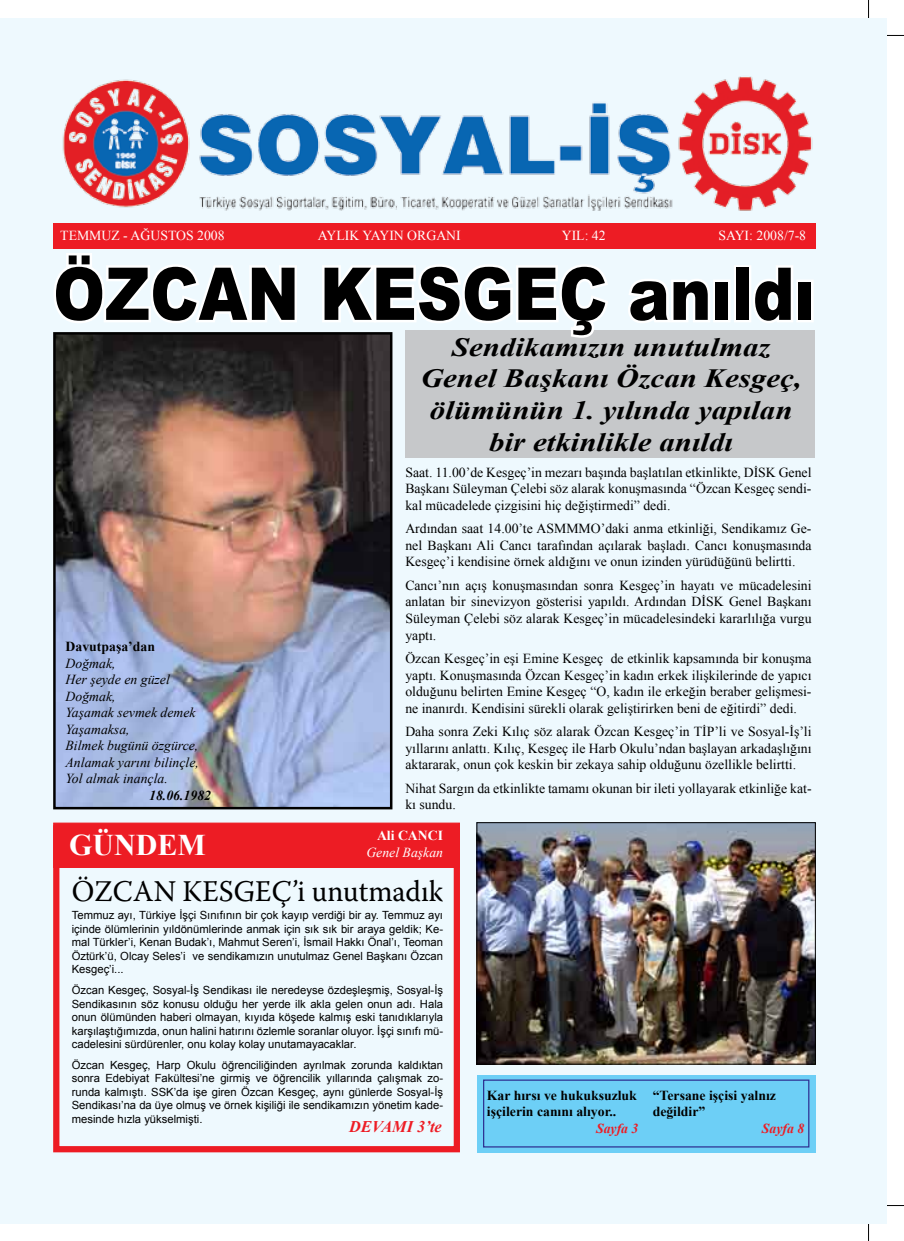
<style>
.page{position:relative;width:904px;height:1241px;background:#fff}
.page>*{position:absolute;margin:0;border:0;box-sizing:border-box;transform-origin:0 0}
.t1{font:900 72.88px "Arial";color:#000;scale:.86 1}
.t2{font:700 30px "Times New Roman";color:#fff}
.t3{font:29.88px "Warnock Pro";color:#000;scale:.96 1}
.t4{font:italic 700 26.25px/31.5px "Times New Roman";color:#000;text-align:center;scale:1.18 1}
.t5{font:italic 700 16.25px "Times New Roman";color:#ed1c24}
.t6{font:13.75px/16.5px "Times New Roman";color:#000;text-align:justify}
.t7{font:italic 13.75px/16.5px "Times New Roman";color:#000}
.t8{font:700 13.75px/16.5px "Times New Roman";color:#000}
.t9{font:13.75px "Times New Roman";color:#fff}
.t10{font:italic 700 13.75px "Times New Roman";color:#ed1c24}
.t11{font:italic 13.75px "Times New Roman";color:#fff}
.t12{font:italic 700 13.75px "Times New Roman";color:#000}
.t13{font:700 13.75px "Times New Roman";color:#fff}
.t14{font:11.25px/13.5px "Arial";color:#000;text-align:justify}
</style>
<div class="page">
<hr style="left:868px;top:1205px;width:1px;height:35px;background:#000">
<hr style="left:868px;top:1205px;width:36px;height:1px;background:#000">
<hr style="left:868px;top:0;width:1px;height:35px;background:#000">
<hr style="left:868px;top:35px;width:36px;height:1px;background:#000">
<div style="left:0;top:18px;width:886px;height:1204px;background:#eef9fe"></div>
<img style="left:62px;top:76px;width:751px;height:135px">
<div style="left:53px;top:223px;width:762px;height:25px;background:#ed1c24"></div>
<div style="left:53px;top:822px;width:407px;height:45px;background:#ed1c24;border:1px solid #ed1c24"></div>
<div style="left:53px;top:825px;width:407px;height:327px;border:6px solid #ed1c24"></div>
<img style="left:56px;top:335px;width:333px;height:471px">
<div style="left:53px;top:332px;width:339px;height:477px;border:2px solid #000"></div>
<div style="left:405px;top:330px;width:410px;height:127px;background:#c6c8ca"></div>
<img style="left:478px;top:824px;width:335px;height:238px">
<div style="left:476px;top:822px;width:339px;height:242px;border:1px solid #000"></div>
<svg style="left:54px;top:253px;width:243px;height:70px"></svg>
<svg style="left:319px;top:264px;width:289px;height:76px"></svg>
<svg style="left:628px;top:279px;width:82px;height:44px"></svg>
<div style="left:713px;top:279px;width:17px;height:43px;border:5px solid #fff"></div>
<div style="left:734px;top:265px;width:17px;height:57px;border:5px solid #fff"></div>
<svg style="left:749px;top:265px;width:44px;height:58px"></svg>
<div style="left:796px;top:279px;width:17px;height:43px;border:5px solid #fff"></div>
<div style="left:477px;top:1074px;width:338px;height:78px;background:#6dcff6"></div>
<div style="left:483px;top:1079px;width:326px;height:68px;background:#6dcff6;border:1px solid #2e3192"></div>
<p class="t9" style="left:60px;top:226px;width:166px">TEMMUZ - AĞUSTOS 2008</p>
<p class="t9" style="left:318px;top:226px;width:144px">AYLIK YAYIN ORGANI</p>
<p class="t9" style="left:561px;top:226px;width:45px">YIL: 42</p>
<p class="t9" style="left:718px;top:226px;width:89px">SAYI: 2008/7-8</p>
<h1 class="t1" style="left:53px;top:241px;width:887px">ÖZCAN KESGEÇ anıldı</h1>
<p class="t8" style="left:66px;top:638px;width:91px">Davutpaşa’dan</p>
<p class="t7" style="left:66px;top:654px;width:135px">Doğmak,<br>Her şeyde en güzel<br>Doğmak,<br>Yaşamak sevmek demek<br>Yaşamaksa,<br>Bilmek bugünü özgürce,<br>Anlamak yarını bilinçle,<br>Yol almak inançla.</p>
<p class="t12" style="left:149px;top:785px;width:63px">18.06.1982</p>
<h3 class="t4" style="left:421px;top:330px;width:324px">Sendikamızın unutulmaz<br>Genel Başkanı Özcan Kesgeç, ölümünün 1. yılında yapılan bir etkinlikle anıldı</h3>
<p class="t6" style="left:405px;top:463px;width:408px">Saat. 11.00’de Kesgeç’in mezarı başında başlatılan etkinlikte, DİSK Genel Başkanı Süleyman Çelebi söz alarak konuşmasında “Özcan Kesgeç sendi&shy;kal mücadelede çizgisini hiç değiştirmedi” dedi.</p>
<p class="t6" style="left:405px;top:520px;width:407px">Ardından saat 14.00’te ASMMMO’daki anma etkinliği, Sendikamız Ge&shy;nel Başkanı Ali Cancı tarafından açılarak başladı. Cancı konuşmasında Kesgeç’i kendisine örnek aldığını ve onun izinden yürüdüğünü belirtti.</p>
<p class="t6" style="left:405px;top:577px;width:408px">Cancı’nın açış konuşmasından sonra Kesgeç’in hayatı ve mücadelesini anlatan bir sinevizyon gösterisi yapıldı. Ardından DİSK Genel Başkanı Süleyman Çelebi söz alarak Kesgeç’in mücadelesindeki kararlılığa vurgu yaptı.</p>
<p class="t6" style="left:405px;top:650px;width:408px">Özcan Kesgeç’in eşi Emine Kesgeç de etkinlik kapsamında bir konuşma yaptı. Konuşmasında Özcan Kesgeç’in kadın erkek ilişkilerinde de yapıcı olduğunu belirten Emine Kesgeç “O, kadın ile erkeğin beraber gelişmesi&shy;ne inanırdı. Kendisini sürekli olarak geliştirirken beni de eğitirdi” dedi.</p>
<p class="t6" style="left:405px;top:723px;width:408px">Daha sonra Zeki Kılıç söz alarak Özcan Kesgeç’in TİP’li ve Sosyal-İş’li yıllarını anlattı. Kılıç, Kesgeç ile Harb Okulu’ndan başlayan arkadaşlığını aktararak, onun çok keskin bir zekaya sahip olduğunu özellikle belirtti.</p>
<p class="t6" style="left:405px;top:779px;width:408px">Nihat Sargın da etkinlikte tamamı okunan bir ileti yollayarak etkinliğe kat&shy;kı sundu.</p>
<h2 class="t2" style="left:69px;top:823px;width:138px">GÜNDEM</h2>
<p class="t13" style="left:377px;top:826px;width:68px">Ali CANCI</p>
<p class="t11" style="left:366px;top:842px;width:78px">Genel Başkan</p>
<h3 class="t3" style="left:72px;top:873px;width:388px">ÖZCAN KESGEÇ’i unutmadık</h3>
<p class="t14" style="left:72px;top:908px;width:373px">Temmuz ayı, Türkiye İşçi Sınıfının bir çok kayıp verdiği bir ay. Temmuz ayı içinde ölümlerinin yıldönümlerinde anmak için sık sık bir araya geldik; Ke&shy;mal Türkler’i, Kenan Budak’ı, Mahmut Seren’i, İsmail Hakkı Önal’ı, Teoman Öztürk’ü, Olcay Seles’i ve sendikamızın unutulmaz Genel Başkanı Özcan Kesgeç’i...</p>
<p class="t14" style="left:72px;top:983px;width:373px">Özcan Kesgeç, Sosyal-İş Sendikası ile neredeyse özdeşleşmiş, Sosyal-İş Sendikasının söz konusu olduğu her yerde ilk akla gelen onun adı. Hala onun ölümünden haberi olmayan, kıyıda köşede kalmış eski tanıdıklarıyla karşılaştığımızda, onun halini hatırını özlemle soranlar oluyor. İşçi sınıfı mü&shy;cadelesini sürdürenler, onu kolay kolay unutamayacaklar.</p>
<p class="t14" style="left:72px;top:1057px;width:373px">Özcan Kesgeç, Harp Okulu öğrenciliğinden ayrılmak zorunda kaldıktan sonra Edebiyat Fakültesi’ne girmiş ve öğrencilik yıllarında çalışmak zo&shy;runda kalmıştı. SSK’da işe giren Özcan Kesgeç, aynı günlerde Sosyal-İş Sendikası’na da üye olmuş ve örnek kişiliği ile sendikamızın yönetim kade&shy;mesinde hızla yükselmişti.</p>
<p class="t5" style="left:349px;top:1115px;width:94px">DEVAMI 3’te</p>
<p class="t8" style="left:487px;top:1086px;width:151px">Kar hırsı ve hukuksuzluk işçilerin canını alıyor..</p>
<p class="t10" style="left:596px;top:1118px;width:44px">Sayfa 3</p>
<p class="t8" style="left:652px;top:1086px;width:125px">“Tersane işçisi yalnız değildir”</p>
<p class="t10" style="left:761px;top:1118px;width:44px">Sayfa 8</p>
</div>
